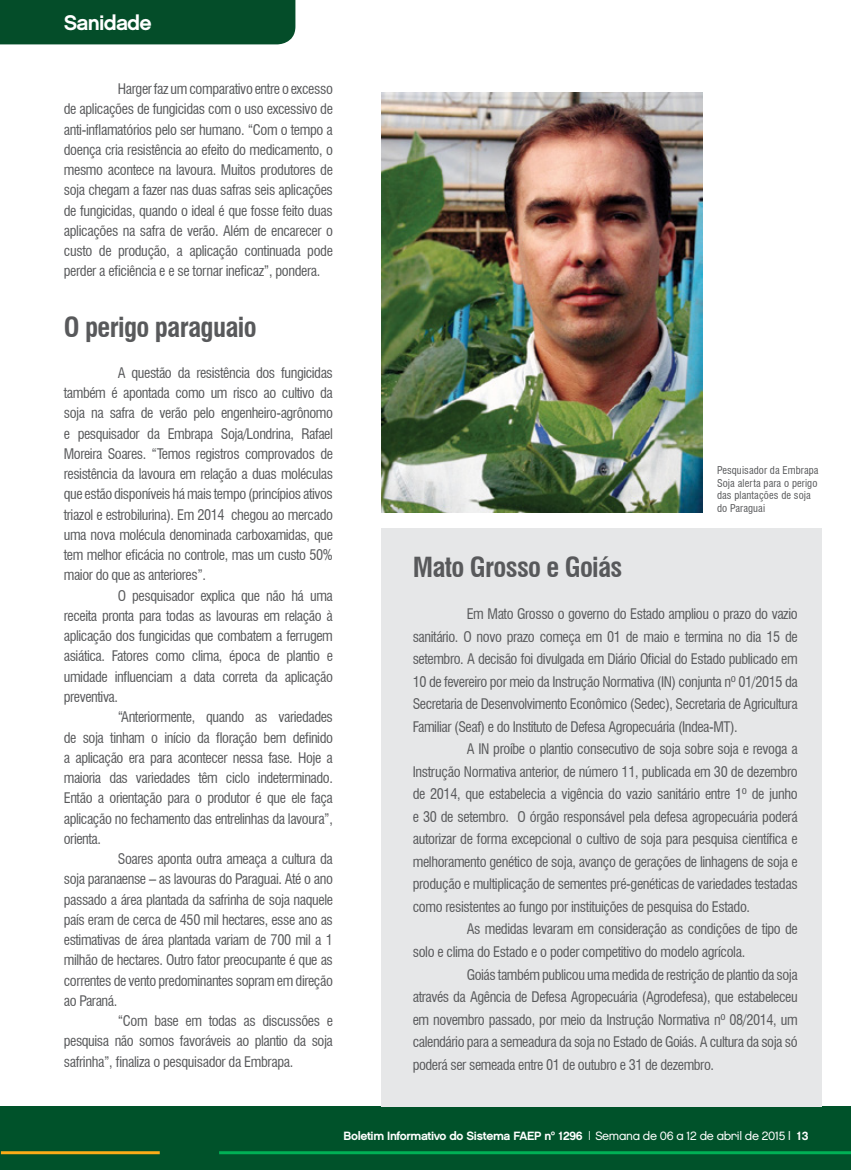
<style>
.page{position:relative;width:851px;height:1170px;background:#fff}
.page>*{position:absolute;margin:0;border:0;box-sizing:border-box;transform-origin:0 0}
.t1{font:700 condensed 27px "Swiss 721 BT";letter-spacing:-.025em;color:#58595b}
.t2{font:21px "Chalet New York Nineteen Sixty";letter-spacing:-.04em;color:#fff}
.t3{font:condensed 14.25px/20.2px "Swiss 721 BT";letter-spacing:-.03em;color:#58595b;text-align:justify}
.t4{font:12px "Chalet New York Nineteen Sixty";letter-spacing:-.03em;color:#fff}
.t5{font:condensed 10.5px/12.6px "Swiss 721 BT";letter-spacing:.01em;color:#58595b}
.s1{font-family:"Chalet London Nineteen Eighty"}
</style>
<div class="page">
<div style="left:0;top:1106px;width:850px;height:63px;background:#00522a"></div>
<hr style="left:1px;top:1151px;width:159px;height:3px;background:#fbac18">
<hr style="left:219px;top:1151px;width:631px;height:3px;background:#00b055">
<div style="left:382px;top:528px;width:439px;height:578px;background:#e6e7e8"></div>
<div style="left:0;top:0;width:295px;height:44px;background:#044d29"></div>
<img style="left:382px;top:92px;width:320px;height:420px">
<h2 class="t2" style="left:64px;top:10px;width:89px">Sanidade</h2>
<p class="t3" style="left:64px;top:79px;width:270px;text-indent:54px">Harger faz um comparativo entre o excesso de aplicações de fungicidas com o uso excessivo de anti-inflamatórios pelo ser humano. “Com o tempo a doença cria resistência ao efeito do medicamento, o mesmo acontece na lavoura. Muitos produtores de soja chegam a fazer nas duas safras seis aplicações de fungicidas, quando o ideal é que fosse feito duas aplicações na safra de verão. Além de encarecer o custo de produção, a aplicação continuada pode perder a eficiência e e se tornar ineficaz”, pondera.</p>
<h1 class="t1" style="left:64px;top:311px;width:194px">O perigo paraguaio</h1>
<p class="t3" style="left:64px;top:362px;width:271px;text-indent:54px">A questão da resistência dos fungicidas também é apontada como um risco ao cultivo da soja na safra de verão pelo engenheiro-agrônomo e pesquisador da Embrapa Soja/Londrina, Rafael Moreira Soares. “Temos registros comprovados de resistência da lavoura em relação a duas moléculas que estão disponíveis há mais tempo (princípios ativos triazol e estrobilurina). Em 2014 chegou ao mercado uma nova molécula denominada carboxamidas, que tem melhor eficácia no controle, mas um custo 50% maior do que as anteriores”.</p>
<p class="t3" style="left:64px;top:585px;width:270px;text-indent:54px">O pesquisador explica que não há uma receita pronta para todas as lavouras em relação à aplicação dos fungicidas que combatem a ferrugem asiática. Fatores como clima, época de plantio e umidade influenciam a data correta da aplicação preventiva.</p>
<p class="t3" style="left:64px;top:707px;width:270px;text-indent:54px">“Anteriormente, quando as variedades de soja tinham o início da floração bem definido a aplicação era para acontecer nessa fase. Hoje a maioria das variedades têm ciclo indeterminado.<br>Então a orientação para o produtor é que ele faça aplicação no fechamento das entrelinhas da lavoura”, orienta.</p>
<p class="t3" style="left:64px;top:848px;width:270px;text-indent:54px">Soares aponta outra ameaça a cultura da soja paranaense – as lavouras do Paraguai. Até o ano passado a área plantada da safrinha de soja naquele país eram de cerca de 450 mil hectares, esse ano as estimativas de área plantada variam de 700 mil a 1 milhão de hectares. Outro fator preocupante é que as correntes de vento predominantes sopram em direção ao Paraná.</p>
<p class="t3" style="left:64px;top:1010px;width:270px;text-indent:54px">“Com base em todas as discussões e pesquisa não somos favoráveis ao plantio da soja safrinha”, finaliza o pesquisador da Embrapa.</p>
<p class="t5" style="left:717px;top:464px;width:103px">Pesquisador da Embrapa<br>Soja alerta para o perigo das plantações de soja do Paraguai</p>
<h1 class="t1" style="left:412px;top:550px;width:211px">Mato Grosso e Goiás</h1>
<p class="t3" style="left:412px;top:602px;width:386px;line-height:22.5px;text-indent:54px">Em Mato Grosso o governo do Estado ampliou o prazo do vazio sanitário. O novo prazo começa em 01 de maio e termina no dia 15 de setembro. A decisão foi divulgada em Diário Oficial do Estado publicado em 10 de fevereiro por meio da Instrução Normativa (IN) conjunta nº 01/2015 da Secretaria de Desenvolvimento Econômico (Sedec), Secretaria de Agricultura Familiar (Seaf) e do Instituto de Defesa Agropecuária (Indea-MT).</p>
<p class="t3" style="left:412px;top:737px;width:386px;line-height:22.5px;text-indent:54px">A IN proíbe o plantio consecutivo de soja sobre soja e revoga a Instrução Normativa anterior, de número 11, publicada em 30 de dezembro de 2014, que estabelecia a vigência do vazio sanitário entre 1º de junho e 30 de setembro. O órgão responsável pela defesa agropecuária poderá autorizar de forma excepcional o cultivo de soja para pesquisa científica e melhoramento genético de soja, avanço de gerações de linhagens de soja e produção e multiplicação de sementes pré-genéticas de variedades testadas como resistentes ao fungo por instituições de pesquisa do Estado.</p>
<p class="t3" style="left:412px;top:917px;width:386px;line-height:22.5px;text-indent:54px">As medidas levaram em consideração as condições de tipo de solo e clima do Estado e o poder competitivo do modelo agrícola.</p>
<p class="t3" style="left:412px;top:962px;width:386px;line-height:22.5px;text-indent:54px">Goiás também publicou uma medida de restrição de plantio da soja através da Agência de Defesa Agropecuária (Agrodefesa), que estabeleceu em novembro passado, por meio da Instrução Normativa nº 08/2014, um calendário para a semeadura da soja no Estado de Goiás. A cultura da soja só poderá ser semeada entre 01 de outubro e 31 de dezembro.</p>
<p class="t4" style="left:343px;top:1128px;width:466px">Boletim Informativo do Sistema FAEP nº 1296 | <span class="s1">Semana de 06 a 12 de abril de 2015 |</span> 13</p>
</div>
